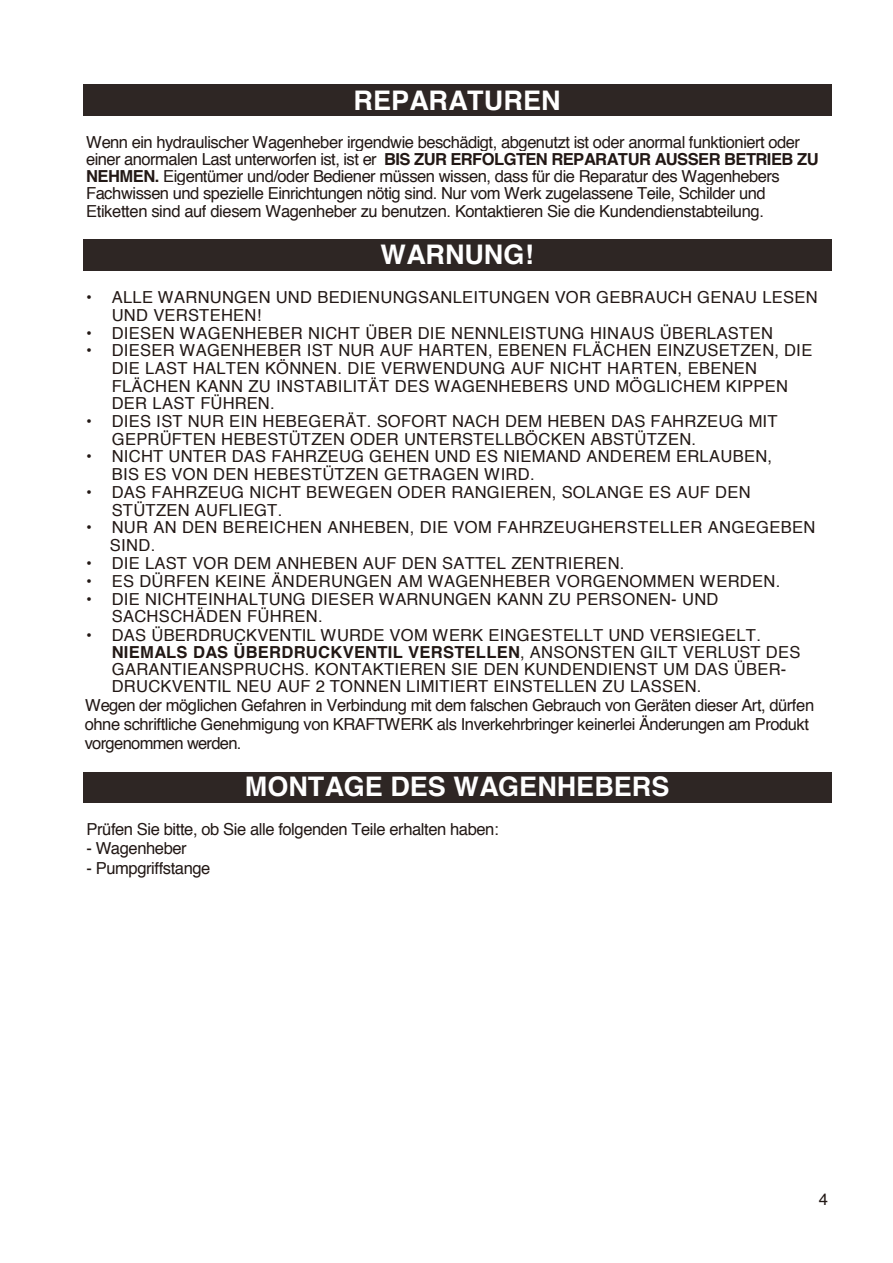
<style>
.page{position:relative;width:893px;height:1263px;background:#fff}
.page>*{position:absolute;margin:0;border:0;box-sizing:border-box;transform-origin:0 0}
.t1{font:700 27px "Helvetica";color:#fff}
.t2{font:16.5px/17.1px "Helvetica";letter-spacing:.005em;color:#221815}
.t3{font:16.5px/17.2px "Helvetica";letter-spacing:-.025em;color:#221815}
.t4{font:16.5px/19px "Helvetica";letter-spacing:-.035em;color:#221815}
.s1{font-weight:700}
</style>
<div class="page">
<div style="left:83px;top:85px;width:748px;height:31px;background:#2e2624"></div>
<div style="left:83px;top:240px;width:748px;height:31px;background:#2e2624"></div>
<div style="left:83px;top:772px;width:748px;height:31px;background:#2e2624"></div>
<h1 class="t1" style="left:354px;top:78px;width:208px">REPARATUREN</h1>
<p class="t3" style="left:86px;top:134px;width:734px">Wenn ein hydraulischer Wagenheber irgendwie beschädigt, abgenutzt ist oder anormal funktioniert oder einer anormalen Last unterworfen ist, ist er <span class="s1">BIS ZUR ERFOLGTEN REPARATUR AUSSER BETRIEB ZU NEHMEN.</span> Eigentümer und/oder Bediener müssen wissen, dass für die Reparatur des Wagenhebers Fachwissen und spezielle Einrichtungen nötig sind. Nur vom Werk zugelassene Teile, Schilder und Etiketten sind auf diesem Wagenheber zu benutzen. Kontaktieren Sie die Kundendienstabteilung.</p>
<h1 class="t1" style="left:381px;top:233px;width:155px">WARNUNG!</h1>
<p class="t2" style="left:112px;top:289px;width:707px;text-indent:-26px">• ALLE WARNUNGEN UND BEDIENUNGSANLEITUNGEN VOR GEBRAUCH GENAU LESEN<br>UND VERSTEHEN!</p>
<p class="t2" style="left:86px;top:325px;width:688px">• DIESEN WAGENHEBER NICHT ÜBER DIE NENNLEISTUNG HINAUS ÜBERLASTEN</p>
<p class="t2" style="left:112px;top:342px;width:702px;line-height:17.5px;text-indent:-26px">• DIESER WAGENHEBER IST NUR AUF HARTEN, EBENEN FLÄCHEN EINZUSETZEN, DIE DIE LAST HALTEN KÖNNEN. DIE VERWENDUNG AUF NICHT HARTEN, EBENEN FLÄCHEN KANN ZU INSTABILITÄT DES WAGENHEBERS UND MÖGLICHEM KIPPEN DER LAST FÜHREN.</p>
<p class="t2" style="left:112px;top:413px;width:667px;text-indent:-26px">• DIES IST NUR EIN HEBEGERÄT. SOFORT NACH DEM HEBEN DAS FAHRZEUG MIT<br>GEPRÜFTEN HEBESTÜTZEN ODER UNTERSTELLBÖCKEN ABSTÜTZEN.</p>
<p class="t2" style="left:112px;top:448px;width:662px;line-height:17.7px;text-indent:-26px">• NICHT UNTER DAS FAHRZEUG GEHEN UND ES NIEMAND ANDEREM ERLAUBEN,<br>BIS ES VON DEN HEBESTÜTZEN GETRAGEN WIRD.</p>
<p class="t2" style="left:112px;top:484px;width:641px;text-indent:-26px">• DAS FAHRZEUG NICHT BEWEGEN ODER RANGIEREN, SOLANGE ES AUF DEN<br>STÜTZEN AUFLIEGT.</p>
<p class="t2" style="left:110px;top:519px;width:707px;line-height:17.7px;text-indent:-24px">• NUR AN DEN BEREICHEN ANHEBEN, DIE VOM FAHRZEUGHERSTELLER ANGEGEBEN<br>SIND.</p>
<p class="t2" style="left:86px;top:555px;width:540px">• DIE LAST VOR DEM ANHEBEN AUF DEN SATTEL ZENTRIEREN.</p>
<p class="t2" style="left:86px;top:573px;width:696px">• ES DÜRFEN KEINE ÄNDERUNGEN AM WAGENHEBER VORGENOMMEN WERDEN.</p>
<p class="t2" style="left:112px;top:591px;width:608px;text-indent:-26px">• DIE NICHTEINHALTUNG DIESER WARNUNGEN KANN ZU PERSONEN- UND<br>SACHSCHÄDEN FÜHREN.</p>
<p class="t2" style="left:112px;top:627px;width:690px;text-indent:-26px">• DAS ÜBERDRUCKVENTIL WURDE VOM WERK EINGESTELLT UND VERSIEGELT.<br><span class="s1">NIEMALS DAS ÜBERDRUCKVENTIL VERSTELLEN</span>, ANSONSTEN GILT VERLUST DES GARANTIEANSPRUCHS. KONTAKTIEREN SIE DEN KUNDENDIENST UM DAS ÜBER-DRUCKVENTIL NEU AUF 2 TONNEN LIMITIERT EINSTELLEN ZU LASSEN.</p>
<p class="t4" style="left:85px;top:696px;width:731px">Wegen der möglichen Gefahren in Verbindung mit dem falschen Gebrauch von Geräten dieser Art, dürfen ohne schriftliche Genehmigung von KRAFTWERK als Inverkehrbringer keinerlei Änderungen am Produkt vorgenommen werden.</p>
<h1 class="t1" style="left:245px;top:765px;width:426px">MONTAGE DES WAGENHEBERS</h1>
<p class="t3" style="left:86px;top:821px;width:414px">Prüfen Sie bitte, ob Sie alle folgenden Teile erhalten haben:</p>
<p class="t3" style="left:86px;top:840px;width:102px">- Wagenheber</p>
<p class="t3" style="left:86px;top:860px;width:125px">- Pumpgriffstange</p>
<p class="t2" style="left:819px;top:1191px;width:11px">4</p>
</div>
